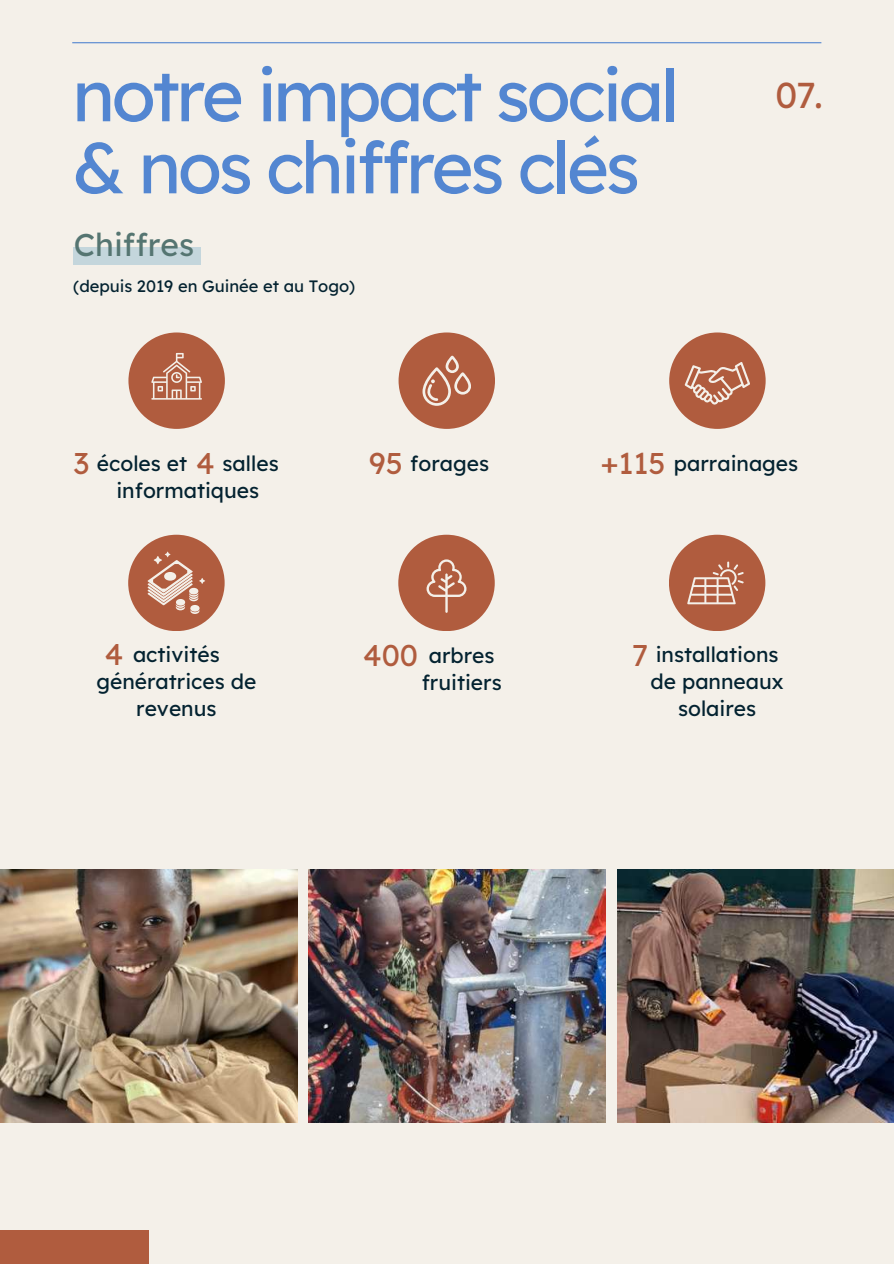
<style>
.page{position:relative;width:894px;height:1264px;background:#fff}
.page>*{position:absolute;margin:0;border:0;box-sizing:border-box;transform-origin:0 0}
.t1{font:72px/72px "Lexend Deca";letter-spacing:-.05em;color:#5386d1}
.t2{font:36px "Lexend Deca";color:#b05c3e}
.t3{font:31.65px "Lexend Deca";color:#557571}
.t4{font:30px "Lexend Deca";color:#b05c3e}
.t5{font:21px/27px "Lexend Deca";color:#032230;text-align:center}
.t6{font:16.5px "Lexend Deca";color:#032230}
</style>
<div class="page">
<div style="left:0;top:0;width:893px;height:1263px;background:#f4f0e9"></div>
<hr style="left:72px;top:42px;width:749px;height:1px;background:#5386d1">
<div style="left:128px;top:332px;width:97px;height:97px;background:#b05c3e;border-radius:50%"></div>
<div style="left:74px;top:247px;width:127px;height:18px;background:#c4d6dc"></div>
<div style="left:398px;top:332px;width:97px;height:97px;background:#b05c3e;border-radius:50%"></div>
<div style="left:669px;top:332px;width:96px;height:97px;background:#b05c3e;border-radius:50%"></div>
<svg style="left:151px;top:353px;width:51px;height:46px"></svg>
<svg style="left:422px;top:355px;width:49px;height:51px"></svg>
<svg style="left:684px;top:362px;width:65px;height:43px"></svg>
<div style="left:128px;top:534px;width:96px;height:97px;background:#b05c3e;border-radius:50%"></div>
<div style="left:398px;top:534px;width:96px;height:97px;background:#b05c3e;border-radius:50%"></div>
<div style="left:668px;top:534px;width:97px;height:97px;background:#b05c3e;border-radius:50%"></div>
<svg style="left:147px;top:551px;width:58px;height:63px"></svg>
<svg style="left:426px;top:559px;width:40px;height:54px"></svg>
<svg style="left:687px;top:561px;width:56px;height:43px"></svg>
<img style="left:0;top:869px;width:297px;height:252px">
<img style="left:308px;top:869px;width:297px;height:252px">
<img style="left:617px;top:869px;width:276px;height:252px">
<div style="left:0;top:1229px;width:149px;height:34px;background:#b05c3e"></div>
<h1 class="t1" style="left:72px;top:58px;width:607px">notre impact social &amp; nos chiffres clés</h1>
<h3 class="t3" style="left:74px;top:225px;width:122px">Chiffres</h3>
<p class="t6" style="left:73px;top:275px;width:283px">(depuis 2019 en Guinée et au Togo)</p>
<h2 class="t2" style="left:775px;top:72px;width:49px">07.</h2>
<h3 class="t4" style="left:74px;top:444px;width:17px">3</h3>
<h3 class="t4" style="left:196px;top:444px;width:20px">4</h3>
<p class="t5" style="left:97px;top:450px;width:92px">écoles et</p>
<p class="t5" style="left:116px;top:450px;width:164px;text-align:left;text-indent:106px">salles informatiques</p>
<h3 class="t4" style="left:369px;top:444px;width:35px">95</h3>
<h3 class="t4" style="left:600px;top:444px;width:66px">+115</h3>
<p class="t5" style="left:410px;top:450px;width:80px">forages</p>
<p class="t5" style="left:673px;top:449px;width:126px">parrainages</p>
<h3 class="t4" style="left:105px;top:635px;width:20px">4</h3>
<h3 class="t4" style="left:363px;top:635px;width:57px">400</h3>
<h3 class="t4" style="left:631px;top:635px;width:18px">7</h3>
<p class="t5" style="left:96px;top:641px;width:161px">activités génératrices de revenus</p>
<p class="t5" style="left:421px;top:641px;width:81px">arbres fruitiers</p>
<p class="t5" style="left:650px;top:641px;width:135px">installations de panneaux solaires</p>
</div>
